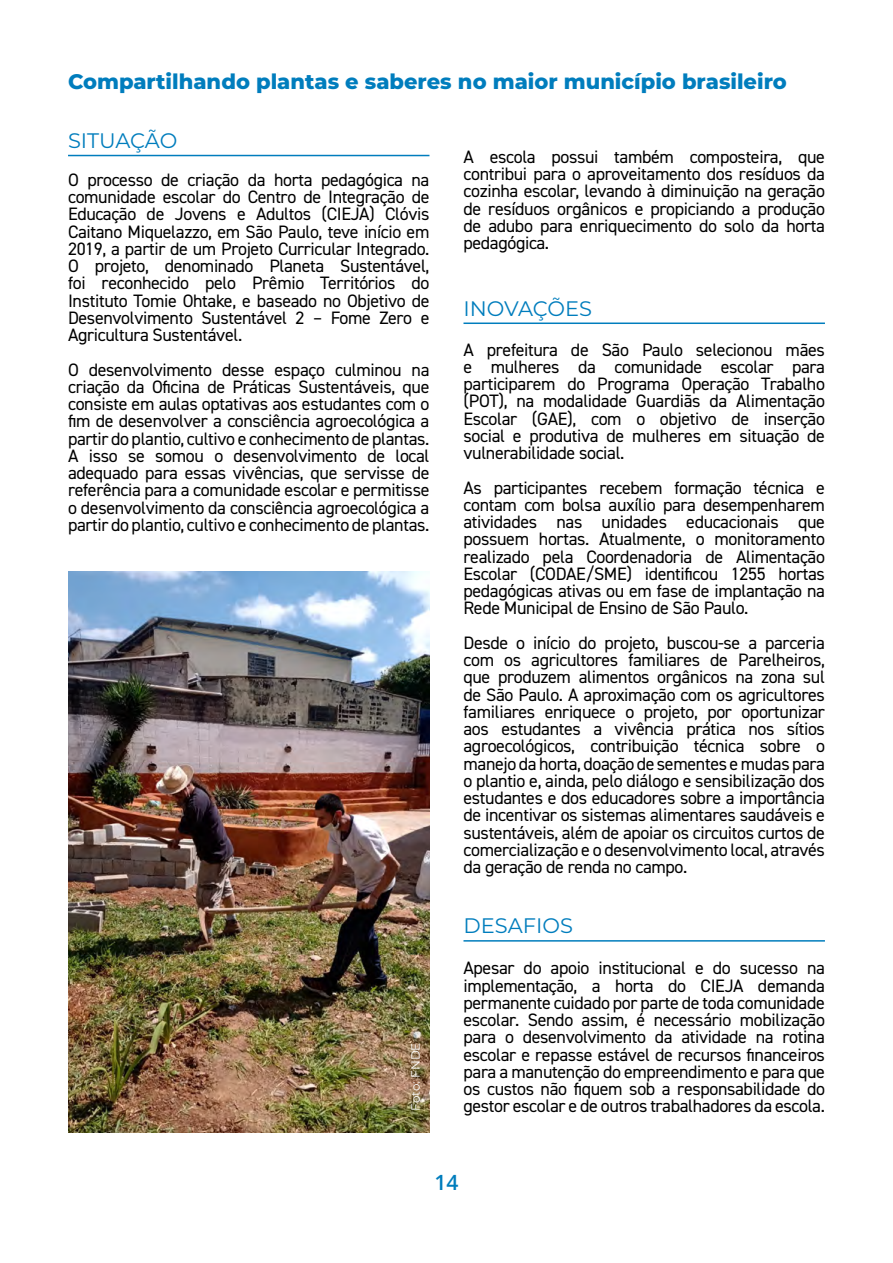
<style>
.page{position:relative;width:893px;height:1263px;background:#fff}
.page>*{position:absolute;margin:0;border:0;box-sizing:border-box;transform-origin:0 0}
.t1{font:800 21px "Montserrat";color:#007dbd}
.t2{font:21px "Montserrat";color:#007dbd}
.t3{font:600 21px "Open Sans";color:#007dbd}
.t4{font:18px/17.2px "DIN2014";letter-spacing:-.02em;color:#000;text-align:justify}
.t5{font:12px "Montserrat";color:#fff}
</style>
<div class="page">
<hr style="left:68px;top:155px;width:361px;height:1px;background:#007dbd">
<hr style="left:463px;top:322px;width:362px;height:2px;background:#007dbd">
<hr style="left:463px;top:940px;width:362px;height:2px;background:#007dbd">
<img style="left:68px;top:572px;width:361px;height:561px">
<p class="t1" style="left:68px;top:66px;width:720px">Compartilhando plantas e saberes no maior município brasileiro</p>
<p class="t2" style="left:68px;top:126px;width:111px">SITUAÇÃO</p>
<p class="t4" style="left:68px;top:171px;width:363px">O processo de criação da horta pedagógica na comunidade escolar do Centro de Integração de Educação de Jovens e Adultos (CIEJA) Clóvis Caitano Miquelazzo, em São Paulo, teve início em 2019, a partir de um Projeto Curricular Integrado.<br>O projeto, denominado Planeta Sustentável, foi reconhecido pelo Prêmio Territórios do Instituto Tomie Ohtake, e baseado no Objetivo de Desenvolvimento Sustentável 2 – Fome Zero e Agricultura Sustentável.</p>
<p class="t4" style="left:68px;top:360px;width:363px">O desenvolvimento desse espaço culminou na criação da Oficina de Práticas Sustentáveis, que consiste em aulas optativas aos estudantes com o fim de desenvolver a consciência agroecológica a partir do plantio, cultivo e conhecimento de plantas.<br>A isso se somou o desenvolvimento de local adequado para essas vivências, que servisse de referência para a comunidade escolar e permitisse o desenvolvimento da consciência agroecológica a partir do plantio, cultivo e conhecimento de plantas.</p>
<p class="t5" style="left:407px;top:1110px;width:70px;rotate:-90deg">Foto: FNDE</p>
<p class="t4" style="left:463px;top:148px;width:363px">A escola possui também composteira, que contribui para o aproveitamento dos resíduos da cozinha escolar, levando à diminuição na geração de resíduos orgânicos e propiciando a produção de adubo para enriquecimento do solo da horta pedagógica.</p>
<p class="t2" style="left:463px;top:294px;width:130px">INOVAÇÕES</p>
<p class="t4" style="left:463px;top:340px;width:363px">A prefeitura de São Paulo selecionou mães e mulheres da comunidade escolar para participarem do Programa Operação Trabalho (POT), na modalidade Guardiãs da Alimentação Escolar (GAE), com o objetivo de inserção social e produtiva de mulheres em situação de vulnerabilidade social.</p>
<p class="t4" style="left:463px;top:478px;width:363px">As participantes recebem formação técnica e contam com bolsa auxílio para desempenharem atividades nas unidades educacionais que possuem hortas. Atualmente, o monitoramento realizado pela Coordenadoria de Alimentação Escolar (CODAE/SME) identificou 1255 hortas pedagógicas ativas ou em fase de implantação na Rede Municipal de Ensino de São Paulo.</p>
<p class="t4" style="left:463px;top:634px;width:363px">Desde o início do projeto, buscou-se a parceria com os agricultores familiares de Parelheiros, que produzem alimentos orgânicos na zona sul de São Paulo. A aproximação com os agricultores familiares enriquece o projeto, por oportunizar aos estudantes a vivência prática nos sítios agroecológicos, contribuição técnica sobre o manejo da horta, doação de sementes e mudas para o plantio e, ainda, pelo diálogo e sensibilização dos estudantes e dos educadores sobre a importância de incentivar os sistemas alimentares saudáveis e sustentáveis, além de apoiar os circuitos curtos de comercialização e o desenvolvimento local, através da geração de renda no campo.</p>
<p class="t2" style="left:463px;top:911px;width:111px">DESAFIOS</p>
<p class="t4" style="left:463px;top:959px;width:363px">Apesar do apoio institucional e do sucesso na implementação, a horta do CIEJA demanda permanente cuidado por parte de toda comunidade escolar. Sendo assim, é necessário mobilização para o desenvolvimento da atividade na rotina escolar e repasse estável de recursos financeiros para a manutenção do empreendimento e para que os custos não fiquem sob a responsabilidade do gestor escolar e de outros trabalhadores da escola.</p>
<p class="t3" style="left:434px;top:1168px;width:25px">14</p>
</div>
